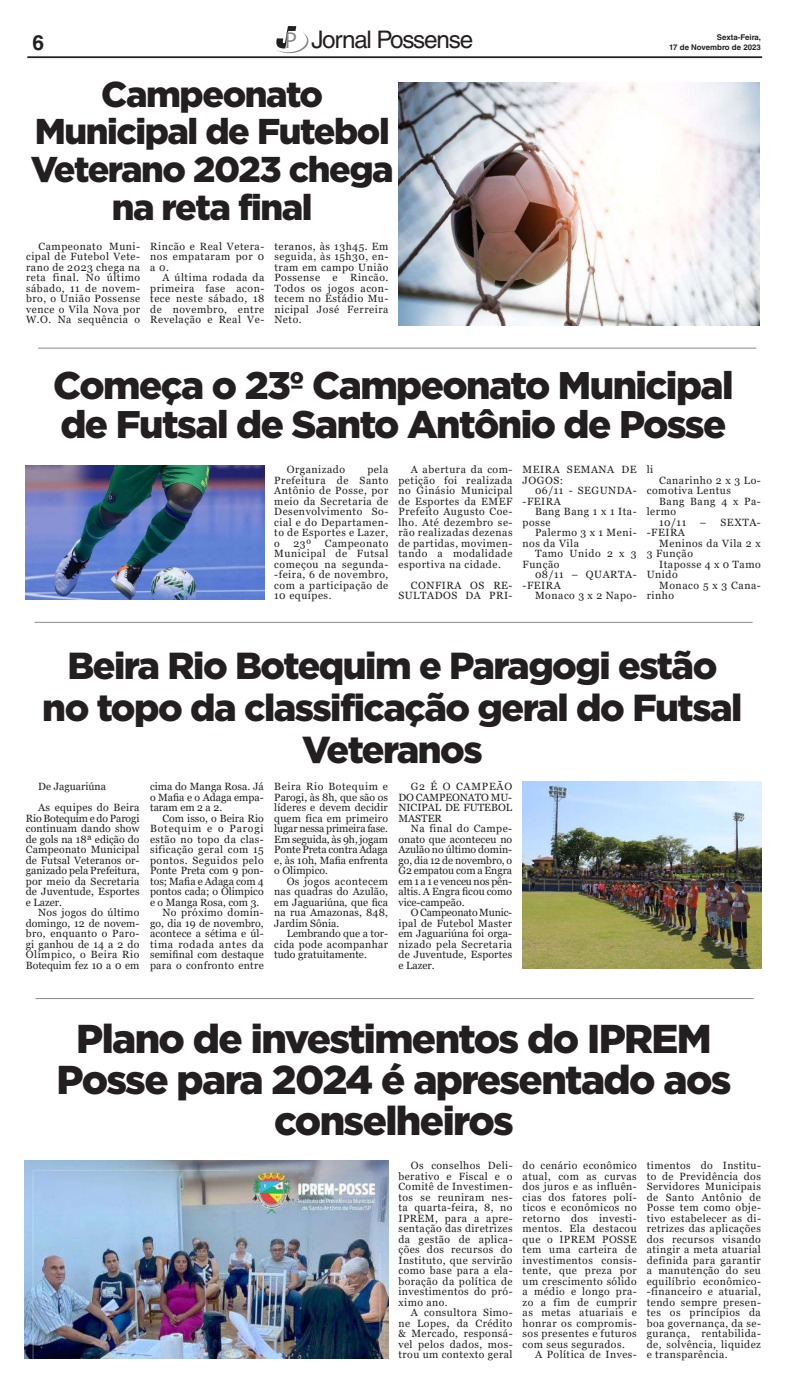
<style>
.page{position:relative;width:787px;height:1389px;background:#fff}
.page>*{position:absolute;margin:0;border:0;box-sizing:border-box;transform-origin:0 0}
.t1{font:900 40.25px/41.1px "Gotham";letter-spacing:-.04em;color:#231f20;text-align:center}
.t2{font:900 38.5px/39.4px "Gotham";letter-spacing:-.04em;color:#231f20}
.t3{font:900 37.62px/42px "Gotham";letter-spacing:-.04em;color:#231f20;text-align:center}
.t4{font:900 35.88px/37.6px "Gotham";letter-spacing:-.04em;color:#231f20;text-align:center}
.t5{font:24.24px "Helvetica";letter-spacing:-.05em;color:#231f20}
.t6{font:700 21px "Helvetica LT Std";color:#231f20}
.t7{font:10.5px/10.5px "Georgia";letter-spacing:.04em;color:#231f20;text-align:justify}
.t8{font:10.5px "Georgia";color:#231f20}
.t9{font:10.5px "Georgia";letter-spacing:.01em;color:#231f20}
.t10{font:10.5px "Georgia";letter-spacing:.015em;color:#231f20}
.t11{font:10.5px "Georgia";letter-spacing:.06em;color:#231f20}
.t12{font:10.5px "Georgia";letter-spacing:.08em;color:#231f20}
.t13{font:700 7.88px "Helvetica LT Std";color:#231f20}
.s1{font-family:"Myriad Pro";font-size:23.01px;color:#86888b}
</style>
<div class="page">
<hr style="left:27px;top:56px;width:734px;height:2px;background:#231f20">
<svg style="left:276px;top:26px;width:32px;height:27px"></svg>
<hr style="left:38px;top:348px;width:718px;height:1px;background:#86888b">
<hr style="left:34px;top:622px;width:718px;height:1px;background:#86888b">
<hr style="left:36px;top:998px;width:717px;height:1px;background:#86888b">
<img style="left:398px;top:82px;width:361px;height:244px">
<img style="left:26px;top:466px;width:238px;height:134px">
<img style="left:25px;top:1161px;width:363px;height:197px">
<img style="left:522px;top:782px;width:239px;height:186px">
<h3 class="t6" style="left:32px;top:30px;width:13px">6</h3>
<h3 class="t5" style="left:285px;top:26px;width:190px"><span class="s1">P</span> Jornal Possense</h3>
<h3 class="t4" style="left:31px;top:74px;width:364px">Campeonato<br>Municipal de Futebol<br>Veterano 2023 chega na reta final</h3>
<p class="t7" style="left:26px;top:241px;width:116px;text-indent:12px">Campeonato Muni&shy;cipal de Futebol Vete&shy;rano de 2023 chega na reta final. No último sábado, 11 de novem&shy;bro, o União Possense vence o Vila Nova por W.O. Na sequência o</p>
<p class="t7" style="left:150px;top:241px;width:116px">Rincão e Real Vetera&shy;nos empataram por 0 a 0.</p>
<p class="t7" style="left:150px;top:273px;width:116px;text-indent:12px">A última rodada da primeira fase acon&shy;tece neste sábado, 18 de novembro, entre Revelação e Real Ve-</p>
<p class="t7" style="left:274px;top:241px;width:116px">teranos, às 13h45. Em seguida, às 15h30, en&shy;tram em campo União Possense e Rincão.<br>Todos os jogos acon&shy;tecem no Estádio Mu&shy;nicipal José Ferreira Neto.</p>
<p class="t13" style="left:716px;top:33px;width:46px">Sexta-Feira,</p>
<p class="t13" style="left:669px;top:42px;width:93px">17 de Novembro de 2023</p>
<h2 class="t2" style="left:53px;top:364px;width:681px">Começa o 23º Campeonato Municipal de Futsal de Santo Antônio de Posse</h2>
<p class="t7" style="left:274px;top:465px;width:116px;text-indent:93px">pela Prefeitura de Santo Antônio de Posse, por meio da Secretaria de Desenvolvimento So&shy;cial e do Departamen&shy;to de Esportes e Lazer, o</p>
<p class="t7" style="left:286px;top:465px;width:60px">Organizado</p>
<p class="t7" style="left:293px;top:538px;width:19px">23º</p>
<p class="t7" style="left:274px;top:538px;width:116px;text-indent:51px">Campeonato Municipal de Futsal começou na segunda--feira, 6 de novembro, com a participação de 10 equipes.</p>
<p class="t7" style="left:398px;top:465px;width:116px;text-indent:12px">A abertura da com&shy;petição foi realizada no Ginásio Municipal de Esportes da EMEF Prefeito Augusto Coe&shy;lho. Até dezembro se&shy;rão realizadas dezenas de partidas, movimen&shy;tando a modalidade esportiva na cidade.</p>
<p class="t7" style="left:398px;top:580px;width:116px;text-align:right">CONFIRA OS RE-<br>SULTADOS DA PRI-</p>
<p class="t7" style="left:522px;top:465px;width:116px">MEIRA SEMANA DE<br>JOGOS:</p>
<p class="t7" style="left:522px;top:486px;width:116px;text-indent:12px">06/11 - SEGUNDA--FEIRA</p>
<p class="t7" style="left:522px;top:507px;width:116px;text-indent:12px">Bang Bang 1 x 1 Ita&shy;posse</p>
<p class="t7" style="left:522px;top:528px;width:116px;text-indent:12px">Palermo 3 x 1 Meni&shy;nos da Vila</p>
<p class="t7" style="left:522px;top:549px;width:116px;text-indent:12px">Tamo Unido 2 x 3<br>Função</p>
<p class="t7" style="left:522px;top:570px;width:116px;text-indent:12px">08/11 – QUARTA--FEIRA</p>
<p class="t7" style="left:534px;top:591px;width:103px">Monaco 3 x 2 Napo-</p>
<p class="t7" style="left:646px;top:465px;width:8px">li</p>
<p class="t7" style="left:646px;top:475px;width:116px;text-indent:12px">Canarinho 2 x 3 Lo&shy;comotiva Lentus</p>
<p class="t7" style="left:659px;top:496px;width:103px">Bang Bang 4 x Pa-</p>
<p class="t7" style="left:646px;top:507px;width:31px">lermo</p>
<p class="t7" style="left:659px;top:517px;width:29px">10/11</p>
<p class="t7" style="left:699px;top:517px;width:62px">– SEXTA-</p>
<p class="t7" style="left:646px;top:528px;width:40px">-FEIRA</p>
<p class="t7" style="left:659px;top:538px;width:103px">Meninos da Vila 2 x</p>
<p class="t7" style="left:646px;top:549px;width:48px">3 Função</p>
<p class="t7" style="left:659px;top:559px;width:103px">Itaposse 4 x 0 Tamo</p>
<p class="t7" style="left:646px;top:570px;width:33px">Unido</p>
<p class="t7" style="left:659px;top:580px;width:103px">Monaco 5 x 3 Cana-</p>
<p class="t7" style="left:646px;top:591px;width:29px">rinho</p>
<h3 class="t3" style="left:42px;top:644px;width:701px">Beira Rio Botequim e Paragogi estão no topo da classificação geral do Futsal<br>Veteranos</h3>
<p class="t7" style="left:38px;top:777px;width:103px;line-height:21px">De Jaguariúna<br>As equipes do Beira</p>
<p class="t7" style="left:26px;top:813px;width:115px">Rio Botequim e do Parogi continuam dando show de gols na 18ª edição do Campeonato Municipal de Futsal Veteranos or&shy;ganizado pela Prefeitura, por meio da Secretaria de Juventude, Esportes e Lazer.</p>
<p class="t7" style="left:26px;top:908px;width:115px;text-indent:12px">Nos jogos do último domingo, 12 de novem&shy;bro, enquanto o Paro&shy;gi ganhou de 14 a 2 do Olímpico, o Beira Rio Botequim fez 10 a 0 em</p>
<p class="t7" style="left:398px;top:782px;width:115px;text-indent:12px">G2 É O CAMPEÃO DO CAMPEONATO MU-NICIPAL DE FUTEBOL MASTER</p>
<p class="t7" style="left:398px;top:824px;width:115px;text-indent:12px">Na final do Campe&shy;onato que aconteceu no Azulão no último domin&shy;go, dia 12 de novembro, o G2 empatou com a Engra em 1 a 1 e venceu nos pên&shy;altis. A Engra ficou como vice-campeão.</p>
<p class="t7" style="left:398px;top:908px;width:115px;text-indent:12px">O Campeonato Munic&shy;ipal de Futebol Master em Jaguariúna foi orga&shy;nizado pela Secretaria de Juventude, Esportes e Lazer.</p>
<p class="t7" style="left:150px;top:782px;width:115px">cima do Manga Rosa. Já o Mafia e o Adaga empa&shy;taram em 2 a 2.</p>
<p class="t8" style="left:162px;top:812px;width:103px">Com isso, o Beira Rio</p>
<p class="t12" style="left:150px;top:822px;width:115px">Botequim e o Parogi</p>
<p class="t7" style="left:150px;top:834px;width:115px">estão no topo da clas-</p>
<p class="t7" style="left:150px;top:845px;width:115px">sificação geral com 15</p>
<p class="t7" style="left:150px;top:855px;width:115px">pontos. Seguidos pelo</p>
<p class="t8" style="left:150px;top:864px;width:115px">Ponte Preta com 9 pon-</p>
<p class="t8" style="left:150px;top:875px;width:115px">tos; Mafia e Adaga com 4</p>
<p class="t8" style="left:150px;top:885px;width:115px">pontos cada; o Olimpico</p>
<p class="t8" style="left:150px;top:896px;width:111px">e o Manga Rosa, com 3.</p>
<p class="t7" style="left:162px;top:908px;width:103px">No próximo domin-</p>
<p class="t8" style="left:150px;top:917px;width:115px">go, dia 19 de novembro,</p>
<p class="t10" style="left:150px;top:927px;width:115px">acontece a sétima e úl-</p>
<p class="t11" style="left:150px;top:938px;width:115px">tima rodada antes da</p>
<p class="t9" style="left:150px;top:948px;width:115px">semifinal com destaque</p>
<p class="t7" style="left:150px;top:960px;width:115px">para o confronto entre</p>
<p class="t7" style="left:274px;top:782px;width:115px">Beira Rio Botequim e Parogi, às 8h, que são os líderes e devem decidir quem fica em primeiro lugar nessa primeira fase.<br>Em seguida, às 9h, jogam Ponte Preta contra Adaga e, às 10h, Mafia enfrenta o Olimpico.</p>
<p class="t7" style="left:274px;top:876px;width:115px;text-indent:12px">Os jogos acontecem nas quadras do Azulão, em Jaguariúna, que fica na rua Amazonas, 848, Jardim Sônia.</p>
<p class="t7" style="left:274px;top:929px;width:115px;text-indent:12px">Lembrando que a tor&shy;cida pode acompanhar tudo gratuitamente.</p>
<h1 class="t1" style="left:56px;top:1017px;width:676px">Plano de investimentos do IPREM<br>Posse para 2024 é apresentado aos conselheiros</h1>
<p class="t7" style="left:398px;top:1160px;width:116px;text-indent:12px">Os conselhos Deli&shy;berativo e Fiscal e o Comitê de Investimen&shy;tos se reuniram nes&shy;ta quarta-feira, 8, no IPREM, para a apre&shy;sentação das diretrizes da gestão de aplica&shy;ções dos recursos do Instituto, que servirão como base para a ela&shy;boração da política de investimentos do pró&shy;ximo ano.</p>
<p class="t7" style="left:398px;top:1307px;width:116px;text-indent:12px">A consultora Simo&shy;ne Lopes, da Crédito &amp; Mercado, responsá&shy;vel pelos dados, mos&shy;trou um contexto geral</p>
<p class="t7" style="left:522px;top:1160px;width:116px">do cenário econômico atual, com as curvas dos juros e as influên&shy;cias dos fatores polí&shy;ticos e econômicos no retorno dos investi&shy;mentos. Ela destacou que o IPREM POSSE tem uma carteira de investimentos consis&shy;tente, que preza por um crescimento sólido a médio e longo pra&shy;zo a fim de cumprir as metas atuariais e honrar os compromis&shy;sos presentes e futuros com seus segurados.</p>
<p class="t7" style="left:535px;top:1349px;width:103px">A Política de Inves-</p>
<p class="t7" style="left:646px;top:1160px;width:116px">timentos do Institu&shy;to de Previdência dos Servidores Municipais de Santo Antônio de Posse tem como obje&shy;tivo estabelecer as di&shy;retrizes das aplicações dos recursos visando atingir a meta atuarial definida para garantir a manutenção do seu equilíbrio econômico--financeiro e atuarial, tendo sempre presen&shy;tes os princípios da boa governança, da se&shy;gurança, rentabilida&shy;de, solvência, liquidez e transparência.</p>
</div>
